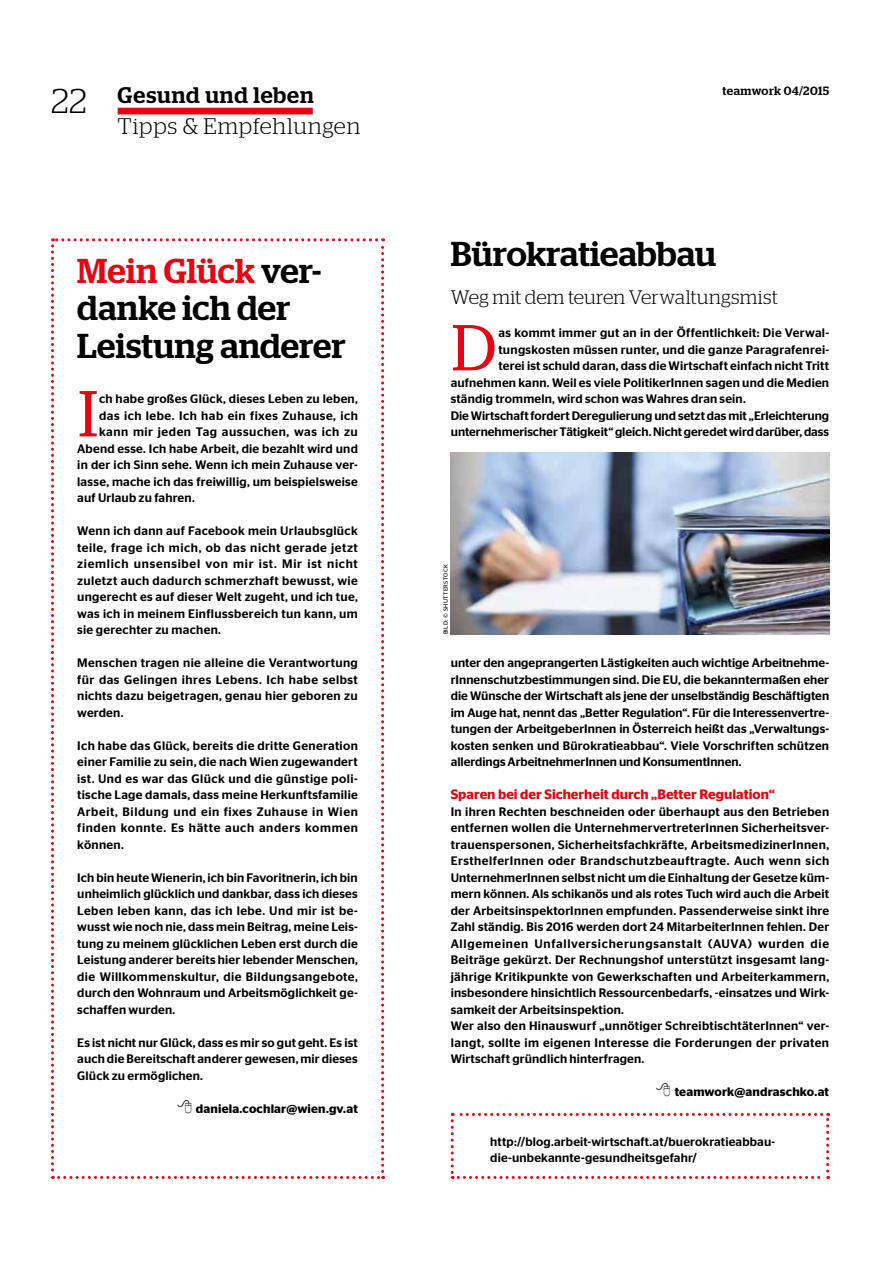
<style>
.page{position:relative;width:893px;height:1263px;background:#fff}
.page>*{position:absolute;margin:0;border:0;box-sizing:border-box;transform-origin:0 0}
.t1{font:67.5px "Charter";color:#e30613}
.t2{font:500 34.5px/37.5px "Stag";letter-spacing:.005em;color:#000}
.t3{font:300 22.5px/30.9px "Stag";letter-spacing:.035em;color:#000}
.t4{font:300 19.5px "Stag";letter-spacing:.005em;color:#000}
.t5{font:600 13.65px "Stag Sans";color:#e30613}
.t6{font:500 12.3px/16.5px "Stag Sans";letter-spacing:.02em;color:#000;text-align:justify}
.t7{font:500 12.3px "Stag Sans";color:#000}
.t8{font:600 12.3px "Stag Sans";letter-spacing:.015em;color:#000}
.t9{font:500 12.3px "Stag Sans";letter-spacing:.04em;color:#000}
.t10{font:500 12.3px "Stag Sans";letter-spacing:.045em;color:#000}
.t11{font:500 12px "Stag";letter-spacing:.04em;color:#000}
.t12{font:6px "Stag Sans";color:#000}
.s1{font-size:34.5px}
.s2{font-weight:500}
.s3{color:#e30613}
</style>
<div class="page">
<div style="left:118px;top:108px;width:195px;height:6px;background:#e30613"></div>
<svg style="left:451px;top:1113px;width:378px;height:66px"></svg>
<img style="left:451px;top:453px;width:378px;height:181px">
<svg style="left:51px;top:238px;width:333px;height:941px"></svg>
<h3 class="t3" style="left:118px;top:79px;width:244px;text-indent:-67px"><span class="s1">22</span> <span class="s2">Gesund und leben<br></span>Tipps &amp; Empfehlungen</h3>
<h2 class="t2" style="left:77px;top:251px;width:270px"><span class="s3">Mein Glück</span> ver&shy;danke ich der<br>Leistung anderer</h2>
<h1 class="t1" style="left:77px;top:355px;width:23px">I</h1>
<p class="t6" style="left:99px;top:391px;width:260px">ch habe großes Glück, dieses Leben zu leben,</p>
<p class="t9" style="left:99px;top:408px;width:260px">das ich lebe. Ich hab ein fixes Zuhause, ich</p>
<p class="t10" style="left:99px;top:425px;width:260px">kann mir jeden Tag aussuchen, was ich zu</p>
<p class="t6" style="left:77px;top:440px;width:282px">Abend esse. Ich habe Arbeit, die bezahlt wird und</p>
<p class="t6" style="left:77px;top:457px;width:282px">in der ich Sinn sehe. Wenn ich mein Zuhause ver-</p>
<p class="t6" style="left:77px;top:473px;width:282px">lasse, mache ich das freiwillig, um beispielsweise</p>
<p class="t6" style="left:77px;top:490px;width:119px">auf Urlaub zu fahren.</p>
<p class="t6" style="left:77px;top:523px;width:282px">Wenn ich dann auf Facebook mein Urlaubsglück teile, frage ich mich, ob das nicht gerade jetzt ziemlich unsensibel von mir ist. Mir ist nicht zuletzt auch dadurch schmerzhaft bewusst, wie ungerecht es auf dieser Welt zugeht, und ich tue, was ich in meinem Einflussbereich tun kann, um sie gerechter zu machen.</p>
<p class="t6" style="left:77px;top:655px;width:282px">Menschen tragen nie alleine die Verantwortung für das Gelingen ihres Lebens. Ich habe selbst nichts dazu beigetragen, genau hier geboren zu werden.</p>
<p class="t6" style="left:77px;top:737px;width:282px">Ich habe das Glück, bereits die dritte Generation einer Familie zu sein, die nach Wien zugewandert ist. Und es war das Glück und die günstige poli&shy;tische Lage damals, dass meine Herkunftsfamilie Arbeit, Bildung und ein fixes Zuhause in Wien finden konnte. Es hätte auch anders kommen können.</p>
<p class="t6" style="left:77px;top:869px;width:282px">Ich bin heute Wienerin, ich bin Favoritnerin, ich bin unheimlich glücklich und dankbar, dass ich dieses Leben leben kann, das ich lebe. Und mir ist be&shy;wusst wie noch nie, dass mein Beitrag, meine Leis&shy;tung zu meinem glücklichen Leben erst durch die Leistung anderer bereits hier lebender Menschen, die Willkommenskultur, die Bildungsangebote, durch den Wohnraum und Arbeitsmöglichkeit ge&shy;schaffen wurden.</p>
<p class="t6" style="left:77px;top:1034px;width:282px">Es ist nicht nur Glück, dass es mir so gut geht. Es ist auch die Bereitschaft anderer gewesen, mir dieses Glück zu ermöglichen.</p>
<p class="t8" style="left:196px;top:1101px;width:164px">daniela.cochlar@wien.gv.at</p>
<p class="t11" style="left:722px;top:83px;width:108px">teamwork 04/2015</p>
<h2 class="t2" style="left:451px;top:234px;width:267px">Bürokratieabbau</h2>
<h3 class="t4" style="left:451px;top:286px;width:329px">Weg mit dem teuren Verwaltungsmist</h3>
<h1 class="t1" style="left:451px;top:289px;width:48px">D</h1>
<p class="t6" style="left:498px;top:325px;width:332px">as kommt immer gut an in der Öffentlichkeit: Die Verwal-</p>
<p class="t6" style="left:498px;top:341px;width:332px">tungskosten müssen runter, und die ganze Paragrafenrei-</p>
<p class="t6" style="left:498px;top:358px;width:332px">terei ist schuld daran, dass die Wirtschaft einfach nicht Tritt</p>
<p class="t6" style="left:451px;top:374px;width:380px">aufnehmen kann. Weil es viele PolitikerInnen sagen und die Medien</p>
<p class="t6" style="left:451px;top:391px;width:297px">ständig trommeln, wird schon was Wahres dran sein.</p>
<p class="t7" style="left:451px;top:408px;width:380px">Die Wirtschaft fordert Deregulierung und setzt das mit „Erleichterung</p>
<p class="t7" style="left:451px;top:425px;width:380px">unternehmerischer Tätigkeit“ gleich. Nicht geredet wird darüber, dass</p>
<p class="t12" style="left:442px;top:634px;width:71px;rotate:-90deg">Bild: © Shutterstock</p>
<p class="t6" style="left:451px;top:655px;width:380px">unter den angeprangerten Lästigkeiten auch wichtige Arbeitnehme&shy;rInnenschutzbestimmungen sind. Die EU, die bekanntermaßen eher die Wünsche der Wirtschaft als jene der unselbständig Beschäftigten im Auge hat, nennt das „Better Regulation“. Für die Interessenvertre&shy;tungen der ArbeitgeberInnen in Österreich heißt das „Verwaltungs&shy;kosten senken und Bürokratieabbau“. Viele Vorschriften schützen allerdings ArbeitnehmerInnen und KonsumentInnen.</p>
<p class="t5" style="left:451px;top:787px;width:326px">Sparen bei der Sicherheit durch „Better Regulation“</p>
<p class="t6" style="left:451px;top:803px;width:380px;text-align:left">In ihren Rechten beschneiden oder überhaupt aus den Betrieben entfernen wollen die UnternehmervertreterInnen Sicherheitsver&shy;trauenspersonen, Sicherheitsfachkräfte, ArbeitsmedizinerInnen, ErsthelferInnen oder Brandschutzbeauftragte. Auch wenn sich UnternehmerInnen selbst nicht um die Einhaltung der Gesetze küm&shy;mern können. Als schikanös und als rotes Tuch wird auch die Arbeit der ArbeitsinspektorInnen empfunden. Passenderweise sinkt ihre Zahl ständig. Bis 2016 werden dort 24 MitarbeiterInnen fehlen. Der Allgemeinen Unfallversicherungsanstalt (AUVA) wurden die Beiträge gekürzt. Der Rechnungshof unterstützt insgesamt lang&shy;jährige Kritikpunkte von Gewerkschaften und Arbeiterkammern, insbesondere hinsichtlich Ressourcenbedarfs, -einsatzes und Wirk&shy;samkeit der Arbeitsinspektion.<br>Wer also den Hinauswurf „unnötiger SchreibtischtäterInnen“ ver&shy;langt, sollte im eigenen Interesse die Forderungen der privaten Wirtschaft gründlich hinterfragen.</p>
<p class="t8" style="left:675px;top:1085px;width:156px">teamwork@andraschko.at</p>
<p class="t6" style="left:490px;top:1133px;width:286px">http://blog.arbeit-wirtschaft.at/buerokratieabbau&shy;die-unbekannte-gesundheitsgefahr/</p>
</div>
